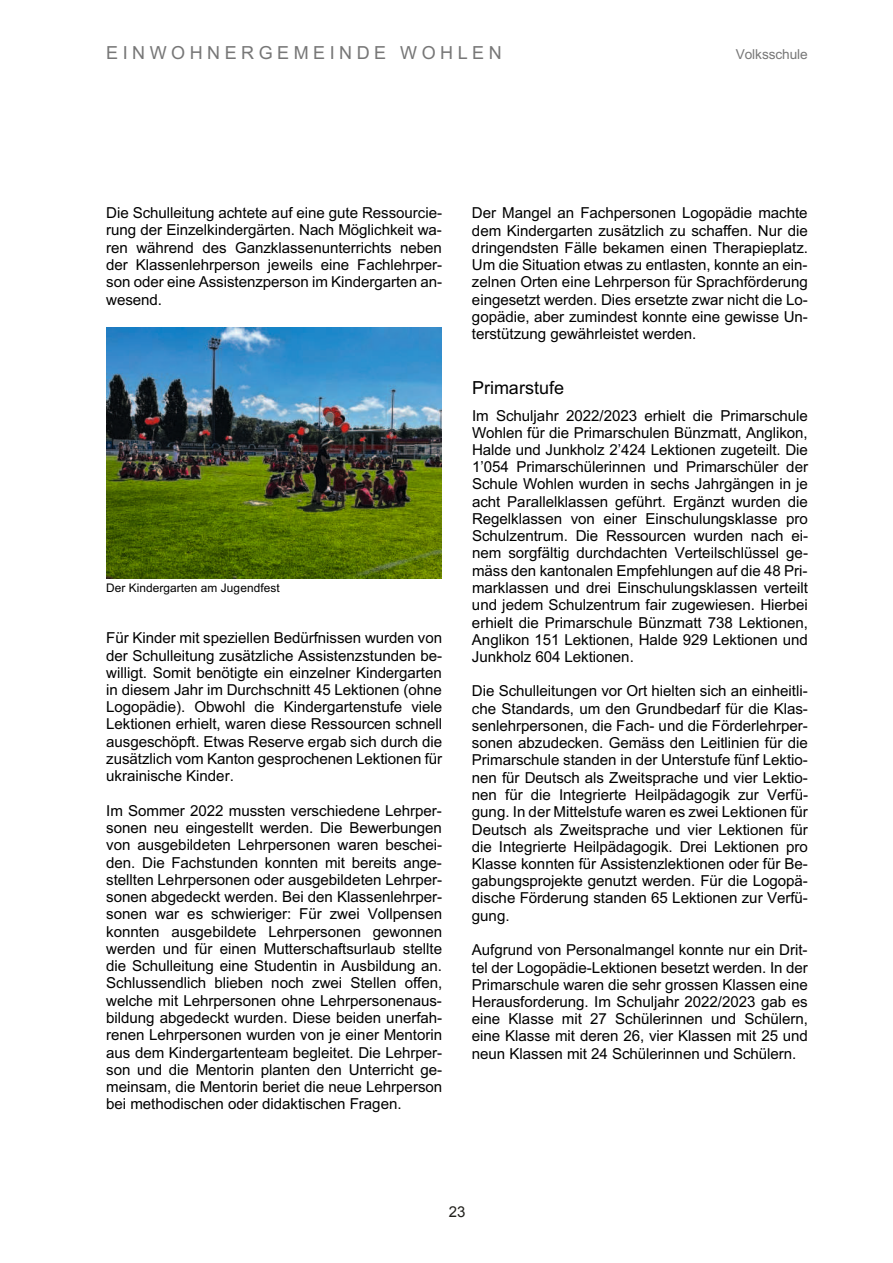
<style>
.page{position:relative;width:893px;height:1263px;background:#fff}
.page>*{position:absolute;margin:0;border:0;box-sizing:border-box;transform-origin:0 0}
.t1{font:18px "Arial";letter-spacing:.25em;color:#777}
.t2{font:18px "Arial";color:#000}
.t3{font:15.15px/17.2px "Arial";letter-spacing:-.005em;color:#000;text-align:justify}
.t4{font:15px "Arial";color:#21201c}
.t5{font:13.65px "Arial";letter-spacing:-.005em;color:#777}
.t6{font:11.85px "Arial";letter-spacing:.005em;color:#000}
</style>
<div class="page">
<img style="left:106px;top:327px;width:335px;height:252px">
<p class="t1" style="left:106px;top:41px;width:397px">EINWOHNERGEMEINDE WOHLEN</p>
<p class="t5" style="left:736px;top:45px;width:74px">Volksschule</p>
<p class="t3" style="left:106px;top:204px;width:338px">Die Schulleitung achtete auf eine gute Ressourcie&shy;rung der Einzelkindergärten. Nach Möglichkeit wa&shy;ren während des Ganzklassenunterrichts neben der Klassenlehrperson jeweils eine Fachlehrper&shy;son oder eine Assistenzperson im Kindergarten an&shy;wesend.</p>
<p class="t6" style="left:106px;top:580px;width:175px">Der Kindergarten am Jugendfest</p>
<p class="t3" style="left:106px;top:629px;width:338px">Für Kinder mit speziellen Bedürfnissen wurden von der Schulleitung zusätzliche Assistenzstunden be&shy;willigt. Somit benötigte ein einzelner Kindergarten in diesem Jahr im Durchschnitt 45 Lektionen (ohne Logopädie). Obwohl die Kindergartenstufe viele Lektionen erhielt, waren diese Ressourcen schnell ausgeschöpft. Etwas Reserve ergab sich durch die zusätzlich vom Kanton gesprochenen Lektionen für ukrainische Kinder.</p>
<p class="t3" style="left:106px;top:802px;width:338px">Im Sommer 2022 mussten verschiedene Lehrper&shy;sonen neu eingestellt werden. Die Bewerbungen von ausgebildeten Lehrpersonen waren beschei&shy;den. Die Fachstunden konnten mit bereits ange&shy;stellten Lehrpersonen oder ausgebildeten Lehrper&shy;sonen abgedeckt werden. Bei den Klassenlehrper&shy;sonen war es schwieriger: Für zwei Vollpensen konnten ausgebildete Lehrpersonen gewonnen werden und für einen Mutterschaftsurlaub stellte die Schulleitung eine Studentin in Ausbildung an.<br>Schlussendlich blieben noch zwei Stellen offen, welche mit Lehrpersonen ohne Lehrpersonenaus&shy;bildung abgedeckt wurden. Diese beiden unerfah&shy;renen Lehrpersonen wurden von je einer Mentorin aus dem Kindergartenteam begleitet. Die Lehrper&shy;son und die Mentorin planten den Unterricht ge&shy;meinsam, die Mentorin beriet die neue Lehrperson bei methodischen oder didaktischen Fragen.</p>
<p class="t3" style="left:472px;top:204px;width:338px">Der Mangel an Fachpersonen Logopädie machte dem Kindergarten zusätzlich zu schaffen. Nur die dringendsten Fälle bekamen einen Therapieplatz.<br>Um die Situation etwas zu entlasten, konnte an ein&shy;zelnen Orten eine Lehrperson für Sprachförderung eingesetzt werden. Dies ersetzte zwar nicht die Lo&shy;gopädie, aber zumindest konnte eine gewisse Un&shy;terstützung gewährleistet werden.</p>
<p class="t2" style="left:472px;top:375px;width:94px">Primarstufe</p>
<p class="t3" style="left:472px;top:406px;width:338px">Im Schuljahr 2022/2023 erhielt die Primarschule Wohlen für die Primarschulen Bünzmatt, Anglikon, Halde und Junkholz 2’424 Lektionen zugeteilt. Die 1’054 Primarschülerinnen und Primarschüler der Schule Wohlen wurden in sechs Jahrgängen in je acht Parallelklassen geführt. Ergänzt wurden die Regelklassen von einer Einschulungsklasse pro Schulzentrum. Die Ressourcen wurden nach ei&shy;nem sorgfältig durchdachten Verteilschlüssel ge&shy;mäss den kantonalen Empfehlungen auf die 48 Pri&shy;marklassen und drei Einschulungsklassen verteilt und jedem Schulzentrum fair zugewiesen. Hierbei erhielt die Primarschule Bünzmatt 738 Lektionen, Anglikon 151 Lektionen, Halde 929 Lektionen und Junkholz 604 Lektionen.</p>
<p class="t3" style="left:472px;top:682px;width:338px">Die Schulleitungen vor Ort hielten sich an einheitli&shy;che Standards, um den Grundbedarf für die Klas&shy;senlehrpersonen, die Fach- und die Förderlehrper&shy;sonen abzudecken. Gemäss den Leitlinien für die Primarschule standen in der Unterstufe fünf Lektio&shy;nen für Deutsch als Zweitsprache und vier Lektio&shy;nen für die Integrierte Heilpädagogik zur Verfü&shy;gung. In der Mittelstufe waren es zwei Lektionen für Deutsch als Zweitsprache und vier Lektionen für die Integrierte Heilpädagogik. Drei Lektionen pro Klasse konnten für Assistenzlektionen oder für Be&shy;gabungsprojekte genutzt werden. Für die Logopä&shy;dische Förderung standen 65 Lektionen zur Verfü&shy;gung.</p>
<p class="t3" style="left:472px;top:941px;width:338px">Aufgrund von Personalmangel konnte nur ein Drit&shy;tel der Logopädie-Lektionen besetzt werden. In der Primarschule waren die sehr grossen Klassen eine Herausforderung. Im Schuljahr 2022/2023 gab es eine Klasse mit 27 Schülerinnen und Schülern, eine Klasse mit deren 26, vier Klassen mit 25 und neun Klassen mit 24 Schülerinnen und Schülern.</p>
<p class="t4" style="left:449px;top:1202px;width:18px">23</p>
<p class="t3" style="left:449px;top:1203px;width:10px">2</p>
</div>
